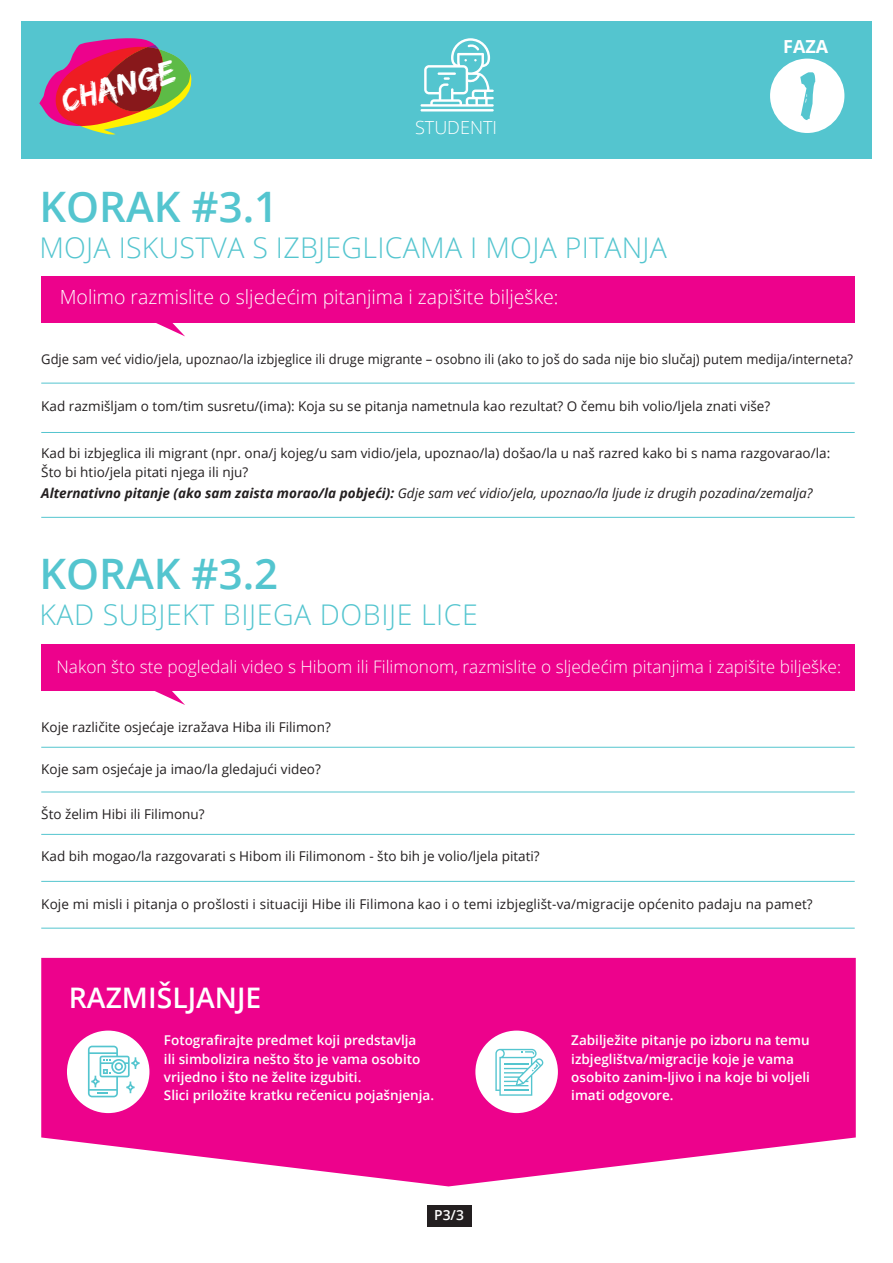
<style>
.page{position:relative;width:893px;height:1263px;background:#fff}
.page>*{position:absolute;margin:0;border:0;box-sizing:border-box;transform-origin:0 0}
.t1{font:71.4px "Edo";color:#54c5cf}
.t2{font:600 42px "Open Sans";color:#54c5cf}
.t3{font:34.5px "Edo";color:#fff}
.t4{font:300 28.5px "Open Sans";letter-spacing:.01em;color:#54c5cf}
.t5{font:600 28.35px "Open Sans";color:#fff}
.t6{font:300 19.5px "Open Sans";color:#fff}
.t7{font:300 18px "Open Sans";color:#fff}
.t8{font:700 18px "Open Sans";color:#fff}
.t9{font:300 17.25px "Open Sans";color:#fff}
.t10{font:600 13.8px "Open Sans";color:#fff}
.t11{font:13.5px/18.3px "Open Sans";color:#231f20}
.t12{font:600 13.5px/18.3px "Open Sans";color:#fff}
.t13{font:13.5px "Open Sans";color:#231f20;scale:.96 1}
.t14{font:italic 13.5px "Open Sans";color:#231f20}
.s1{font-weight:700}
</style>
<div class="page">
<div style="left:21px;top:21px;width:851px;height:137px;background:#54c5cf"></div>
<div style="left:770px;top:59px;width:74px;height:74px;background:#fff;border-radius:50%"></div>
<svg style="left:39px;top:38px;width:153px;height:97px"></svg>
<hr style="left:420px;top:109px;width:74px;height:2px;background:#fff">
<svg style="left:420px;top:38px;width:74px;height:69px"></svg>
<div style="left:427px;top:1206px;width:44px;height:21px;background:#231f20"></div>
<div style="left:41px;top:276px;width:814px;height:46px;background:#ed028c"></div>
<svg style="left:151px;top:322px;width:34px;height:14px"></svg>
<hr style="left:41px;top:383px;width:814px;height:1px;background:#54c5cf">
<hr style="left:41px;top:432px;width:814px;height:1px;background:#54c5cf">
<hr style="left:41px;top:517px;width:814px;height:1px;background:#54c5cf">
<div style="left:41px;top:644px;width:814px;height:47px;background:#ed028c"></div>
<svg style="left:155px;top:691px;width:30px;height:14px"></svg>
<hr style="left:41px;top:747px;width:814px;height:1px;background:#54c5cf">
<hr style="left:41px;top:792px;width:814px;height:1px;background:#54c5cf">
<hr style="left:41px;top:834px;width:814px;height:1px;background:#54c5cf">
<hr style="left:41px;top:881px;width:814px;height:1px;background:#54c5cf">
<hr style="left:41px;top:928px;width:814px;height:1px;background:#54c5cf">
<svg style="left:41px;top:958px;width:815px;height:228px;background:#ef1e99"></svg>
<div style="left:475px;top:1030px;width:83px;height:83px;background:#fff;border-radius:50%"></div>
<svg style="left:495px;top:1049px;width:48px;height:47px"></svg>
<div style="left:67px;top:1030px;width:82px;height:83px;background:#fff;border-radius:50%"></div>
<svg style="left:88px;top:1046px;width:52px;height:51px"></svg>
<h3 class="t3" style="left:57px;top:82px;width:118px;rotate:-15deg">Change</h3>
<h3 class="t7" style="left:415px;top:115px;width:84px">STUDENTI</h3>
<h2 class="t2" style="left:39px;top:178px;width:240px">KORAK #3.1</h2>
<h3 class="t4" style="left:39px;top:228px;width:629px">MOJA ISKUSTVA S IZBJEGLICAMA I MOJA PITANJA</h3>
<h3 class="t6" style="left:60px;top:283px;width:500px">Molimo razmislite o sljedećim pitanjima i zapišite bilješke:</h3>
<h3 class="t8" style="left:783px;top:33px;width:47px">FAZA</h3>
<h1 class="t1" style="left:799px;top:53px;width:18px">1</h1>
<p class="t13" style="left:41px;top:350px;width:847px">Gdje sam već vidio/jela, upoznao/la izbjeglice ili druge migrante – osobno ili (ako to još do sada nije bio slučaj) putem medija/interneta?</p>
<p class="t11" style="left:41px;top:397px;width:730px">Kad razmišljam o tom/tim susretu/(ima): Koja su se pitanja nametnula kao rezultat? O čemu bih volio/ljela znati više?</p>
<p class="t11" style="left:41px;top:444px;width:790px">Kad bi izbjeglica ili migrant (npr. ona/j kojeg/u sam vidio/jela, upoznao/la) došao/la u naš razred kako bi s nama razgovarao/la:<br>Što bi htio/jela pitati njega ili nju?</p>
<p class="t14" style="left:41px;top:483px;width:773px"><span class="s1">Alternativno pitanje (ako sam zaista morao/la pobjeći):</span> Gdje sam već vidio/jela, upoznao/la ljude iz drugih pozadina/zemalja?</p>
<h2 class="t2" style="left:39px;top:545px;width:240px">KORAK #3.2</h2>
<h3 class="t4" style="left:39px;top:595px;width:440px">KAD SUBJEKT BIJEGA DOBIJE LICE</h3>
<p class="t9" style="left:57px;top:655px;width:786px">Nakon što ste pogledali video s Hibom ili Filimonom, razmislite o sljedećim pitanjima i zapišite bilješke:</p>
<p class="t11" style="left:41px;top:717px;width:291px">Koje različite osjećaje izražava Hiba ili Filimon?</p>
<p class="t11" style="left:41px;top:760px;width:281px">Koje sam osjećaje ja imao/la gledajući video?</p>
<p class="t11" style="left:41px;top:804px;width:165px">Što želim Hibi ili Filimonu?</p>
<p class="t11" style="left:41px;top:847px;width:500px">Kad bih mogao/la razgovarati s Hibom ili Filimonom - što bih je volio/ljela pitati?</p>
<p class="t11" style="left:41px;top:894px;width:773px">Koje mi misli i pitanja o prošlosti i situaciji Hibe ili Filimona kao i o temi izbjeglišt-va/migracije općenito padaju na pamet?</p>
<h3 class="t5" style="left:69px;top:978px;width:194px">RAZMIŠLJANJE</h3>
<p class="t12" style="left:164px;top:1031px;width:272px">Fotografirajte predmet koji predstavlja<br>ili simbolizira nešto što je vama osobito vrijedno i što ne želite izgubiti.<br>Slici priložite kratku rečenicu pojašnjenja.</p>
<p class="t12" style="left:571px;top:1031px;width:240px">Zabilježite pitanje po izboru na temu izbjeglištva/migracije koje je vama osobito zanim-ljivo i na koje bi voljeli imati odgovore.</p>
<p class="t10" style="left:434px;top:1206px;width:31px">P3/3</p>
</div>
